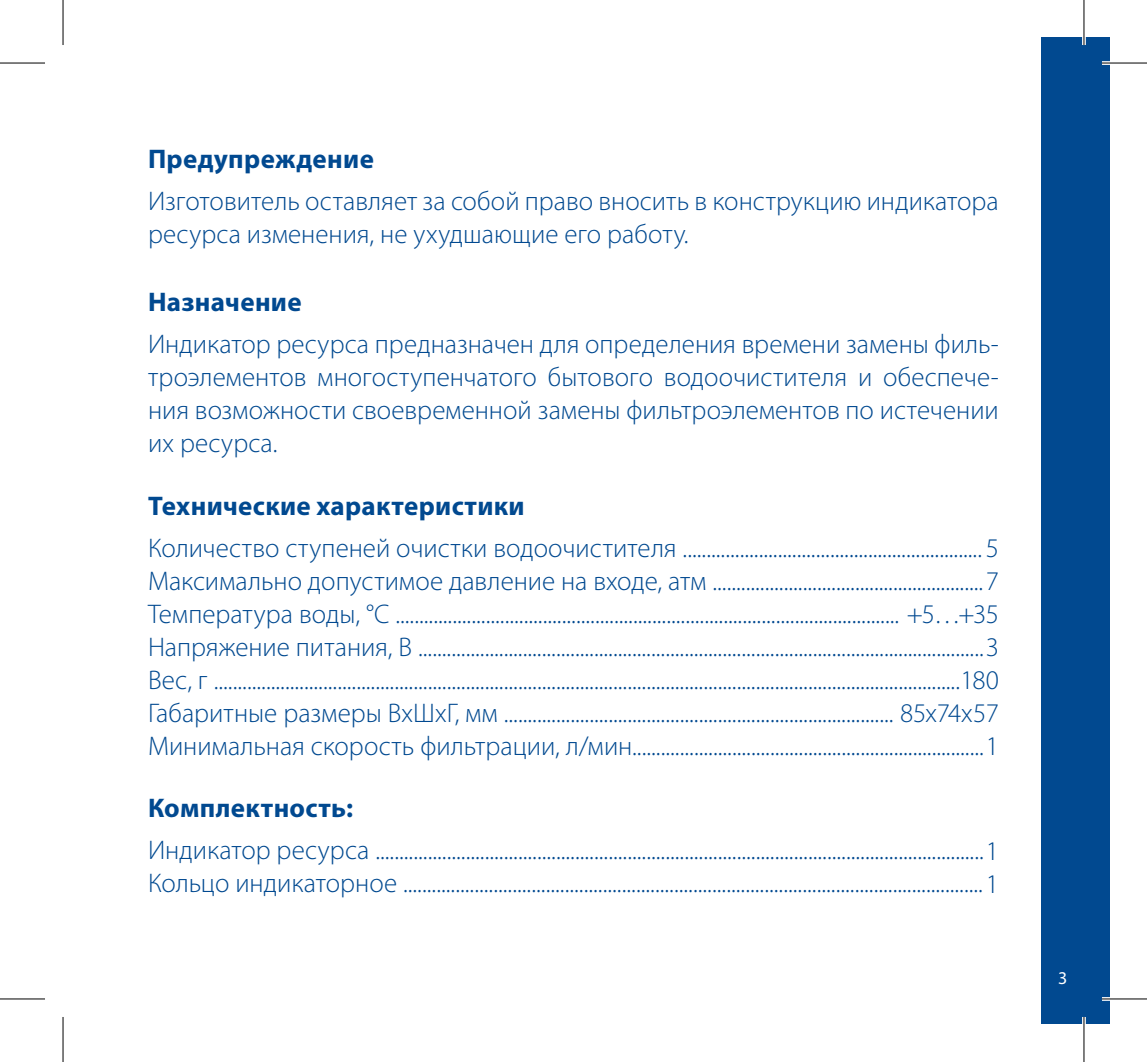
<style>
.page{position:relative;width:1147px;height:1062px;background:#fff}
.page>*{position:absolute;margin:0;border:0;box-sizing:border-box;transform-origin:0 0}
.reg{font:300 27px/33px "Myriad Pro";color:#014990}
.t1{font:700 27px "Myriad Pro";letter-spacing:.01em;color:#014990}
.t2{font:18px "Myriad Pro";color:#fff}
</style>
<div class="page">
<div style="left:1041px;top:37px;width:68px;height:987px;background:#014990"></div>
<svg style="left:1102px;top:61px;width:8px;height:4px"></svg>
<hr style="left:1101px;top:997px;width:45px;height:3px;background:#fff">
<hr style="left:1082px;top:0;width:3px;height:45px;background:#fff">
<hr style="left:1082px;top:1016px;width:3px;height:45px;background:#fff">
<hr style="left:0;top:62px;width:45px;height:2px;background:#000">
<hr style="left:1101px;top:62px;width:45px;height:2px;background:#000">
<hr style="left:0;top:998px;width:45px;height:1px;background:#000">
<hr style="left:1101px;top:998px;width:45px;height:1px;background:#000">
<hr style="left:62px;top:0;width:2px;height:45px;background:#000">
<hr style="left:62px;top:1016px;width:2px;height:45px;background:#000">
<hr style="left:1083px;top:0;width:1px;height:45px;background:#000">
<hr style="left:1083px;top:1016px;width:1px;height:45px;background:#000">
<p class="t1" style="left:148px;top:142px;width:227px">Предупреждение</p>
<p class="reg" style="left:148px;top:184px;width:852px">Изготовитель оставляет за собой право вносить в конструкцию индикатора ресурса изменения, не ухудшающие его работу.</p>
<p class="t1" style="left:148px;top:285px;width:155px">Назначение</p>
<p class="reg" style="left:148px;top:327px;width:852px;text-align:justify">Индикатор ресурса предназначен для определения времени замены филь&shy;троэлементов многоступенчатого бытового водоочистителя и обеспече&shy;ния возможности своевременной замены фильтроэлементов по истечении их ресурса.</p>
<p class="t1" style="left:148px;top:488px;width:378px">Технические характеристики</p>
<p class="reg" style="left:148px;top:531px;width:852px">Количество ступеней очистки водоочистителя ...............................................................5</p>
<p class="reg" style="left:148px;top:564px;width:852px">Максимально допустимое давление на входе, атм .........................................................7</p>
<p class="reg" style="left:148px;top:597px;width:852px">Температура воды, °С .......................................................................................................... +5…+35</p>
<p class="reg" style="left:148px;top:630px;width:852px">Напряжение питания, В .......................................................................................................................3</p>
<p class="reg" style="left:148px;top:663px;width:852px">Вес, г .............................................................................................................................................................180</p>
<p class="reg" style="left:148px;top:696px;width:852px">Габаритные размеры ВхШхГ, мм .................................................................................. 85х74х57</p>
<p class="reg" style="left:148px;top:729px;width:852px">Минимальная скорость фильтрации, л/мин..........................................................................1</p>
<p class="t1" style="left:148px;top:790px;width:207px">Комплектность:</p>
<p class="reg" style="left:148px;top:832px;width:852px">Индикатор ресурса ................................................................................................................................1</p>
<p class="reg" style="left:148px;top:865px;width:852px">Кольцо индикаторное ..........................................................................................................................1</p>
<p class="t2" style="left:1058px;top:967px;width:11px">3</p>
</div>
